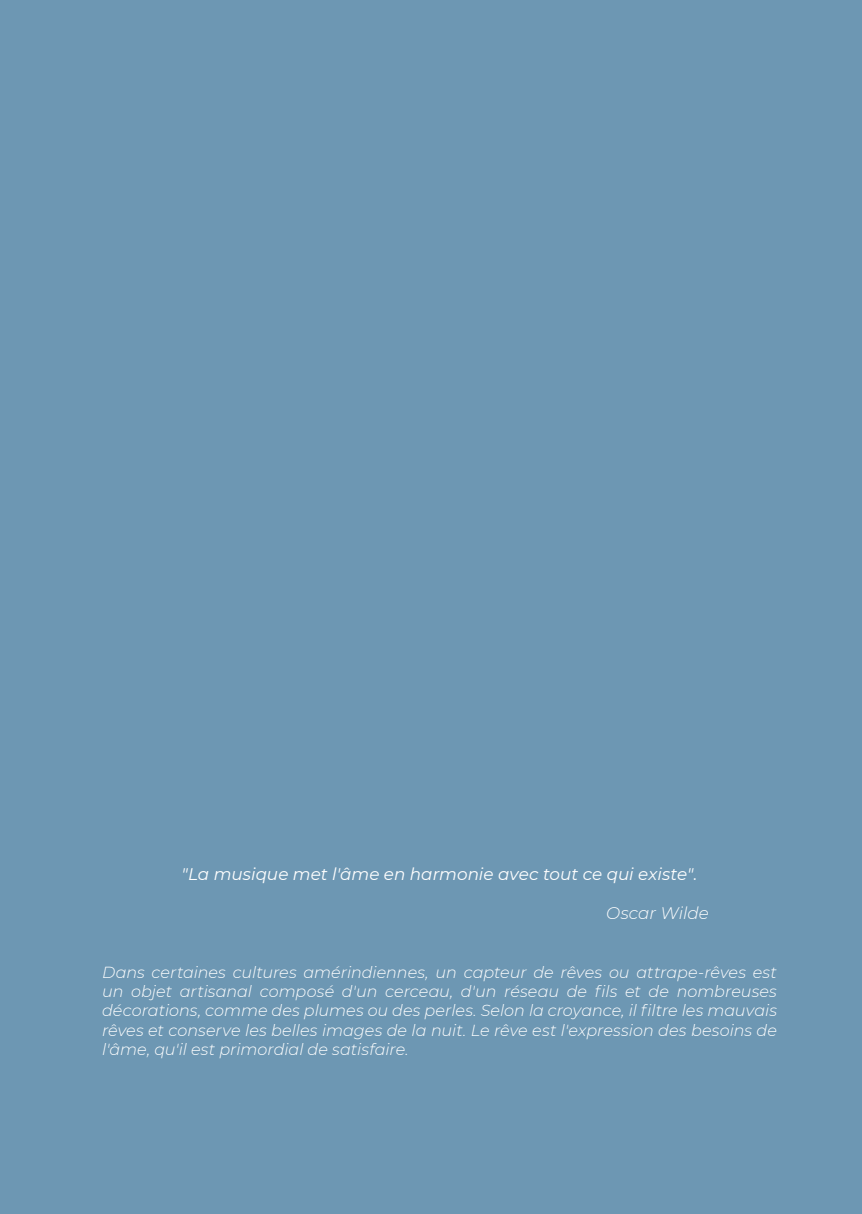
<style>
.page{position:relative;width:862px;height:1214px;background:#fff}
.page>*{position:absolute;margin:0;border:0;box-sizing:border-box;transform-origin:0 0}
.t1{font:italic 16.8px "Montserrat";color:#fff}
.t2{font:italic 300 16.8px "Montserrat";color:#fff}
.t3{font:italic 300 16px/19.2px "Montserrat";letter-spacing:.005em;color:#fff;text-align:justify}
</style>
<div class="page">
<div style="left:0;top:0;width:862px;height:1213px;background:#6d97b3"></div>
<p class="t1" style="left:182px;top:862px;width:517px">"La musique met l'âme en harmonie avec tout ce qui existe".</p>
<p class="t2" style="left:606px;top:901px;width:104px">Oscar Wilde</p>
<p class="t3" style="left:102px;top:962px;width:676px">Dans certaines cultures amérindiennes, un capteur de rêves ou attrape-rêves est un objet artisanal composé d'un cerceau, d'un réseau de fils et de nombreuses décorations, comme des plumes ou des perles. Selon la croyance, il filtre les mauvais rêves et conserve les belles images de la nuit. Le rêve est l'expression des besoins de l'âme, qu'il est primordial de satisfaire.</p>
</div>
